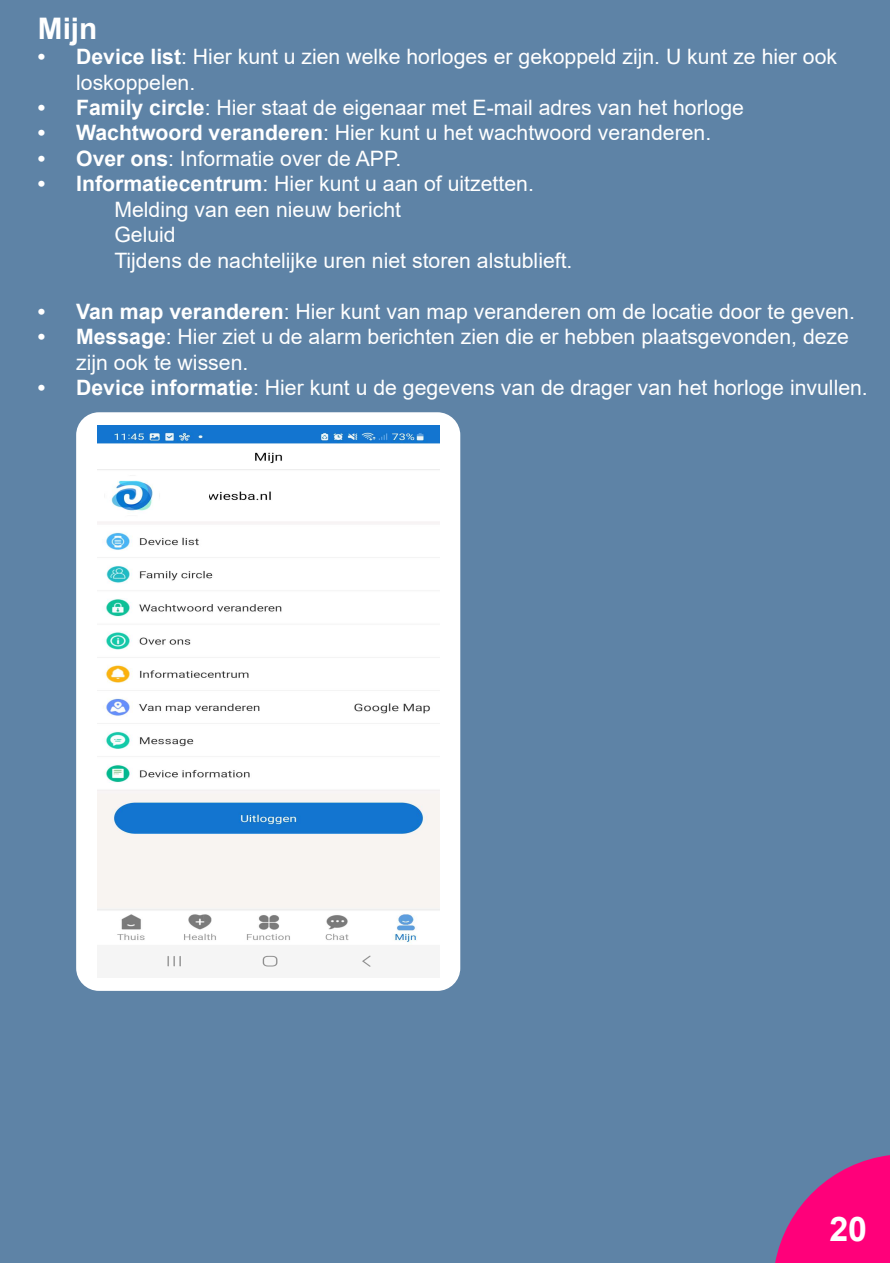
<style>
.page{position:relative;width:890px;height:1263px;background:#fff}
.page>*{position:absolute;margin:0;border:0;box-sizing:border-box;transform-origin:0 0}
.t1{font:700 33.9px "Arial";color:#fff}
.t2{font:700 29.7px "Arial";color:#fff}
.t3{font:21.15px/25.5px "Arial";color:#fff}
.t4{font:700 21.15px "Arial";color:#fff}
.s1{font-weight:700}
</style>
<div class="page">
<div style="left:0;top:0;width:889px;height:1263px;background:#5e83a6"></div>
<div style="left:76px;top:412px;width:384px;height:579px;background:#fff;border-radius:23px"></div>
<img style="left:97px;top:425px;width:342px;height:542px">
<div style="left:168px;top:486px;width:40px;height:26px;background:#fff"></div>
<svg style="left:775px;top:1155px;width:114px;height:108px"></svg>
<h2 class="t2" style="left:38px;top:17px;width:61px">Mijn</h2>
<p class="t4" style="left:38px;top:49px;width:9px">ï</p>
<p class="t3" style="left:76px;top:46px;width:762px"><span class="s1">Device list</span>: Hier kunt u zien welke horloges er gekoppeld zijn. U kunt ze hier ook loskoppelen.</p>
<p class="t4" style="left:38px;top:100px;width:9px">ï</p>
<p class="t3" style="left:76px;top:97px;width:669px"><span class="s1">Family circle</span>: Hier staat de eigenaar met E-mail adres van het horloge</p>
<p class="t4" style="left:38px;top:125px;width:9px">ï</p>
<p class="t3" style="left:76px;top:122px;width:636px"><span class="s1">Wachtwoord veranderen</span>: Hier kunt u het wachtwoord veranderen.</p>
<p class="t4" style="left:38px;top:151px;width:9px">ï</p>
<p class="t3" style="left:76px;top:148px;width:326px"><span class="s1">Over ons</span>: Informatie over de APP.</p>
<p class="t4" style="left:38px;top:176px;width:9px">ï</p>
<p class="t3" style="left:114px;top:173px;width:459px;text-indent:-38px"><span class="s1">Informatiecentrum</span>: Hier kunt u aan of uitzetten.<br>Melding van een nieuw bericht<br>Geluid<br>Tijdens de nachtelijke uren niet storen alstublieft.</p>
<p class="t4" style="left:38px;top:303px;width:9px">ï</p>
<p class="t3" style="left:76px;top:300px;width:780px"><span class="s1">Van map veranderen</span>: Hier kunt van map veranderen om de locatie door te geven.</p>
<p class="t4" style="left:38px;top:329px;width:9px">ï</p>
<p class="t3" style="left:76px;top:326px;width:774px"><span class="s1">Message</span>: Hier ziet u de alarm berichten zien die er hebben plaatsgevonden, deze zijn ook te wissen.</p>
<p class="t4" style="left:38px;top:380px;width:9px">ï</p>
<p class="t3" style="left:76px;top:377px;width:793px"><span class="s1">Device informatie</span>: Hier kunt u de gegevens van de drager van het horloge invullen.</p>
<h1 class="t1" style="left:829px;top:1216px;width:39px">20</h1>
</div>
